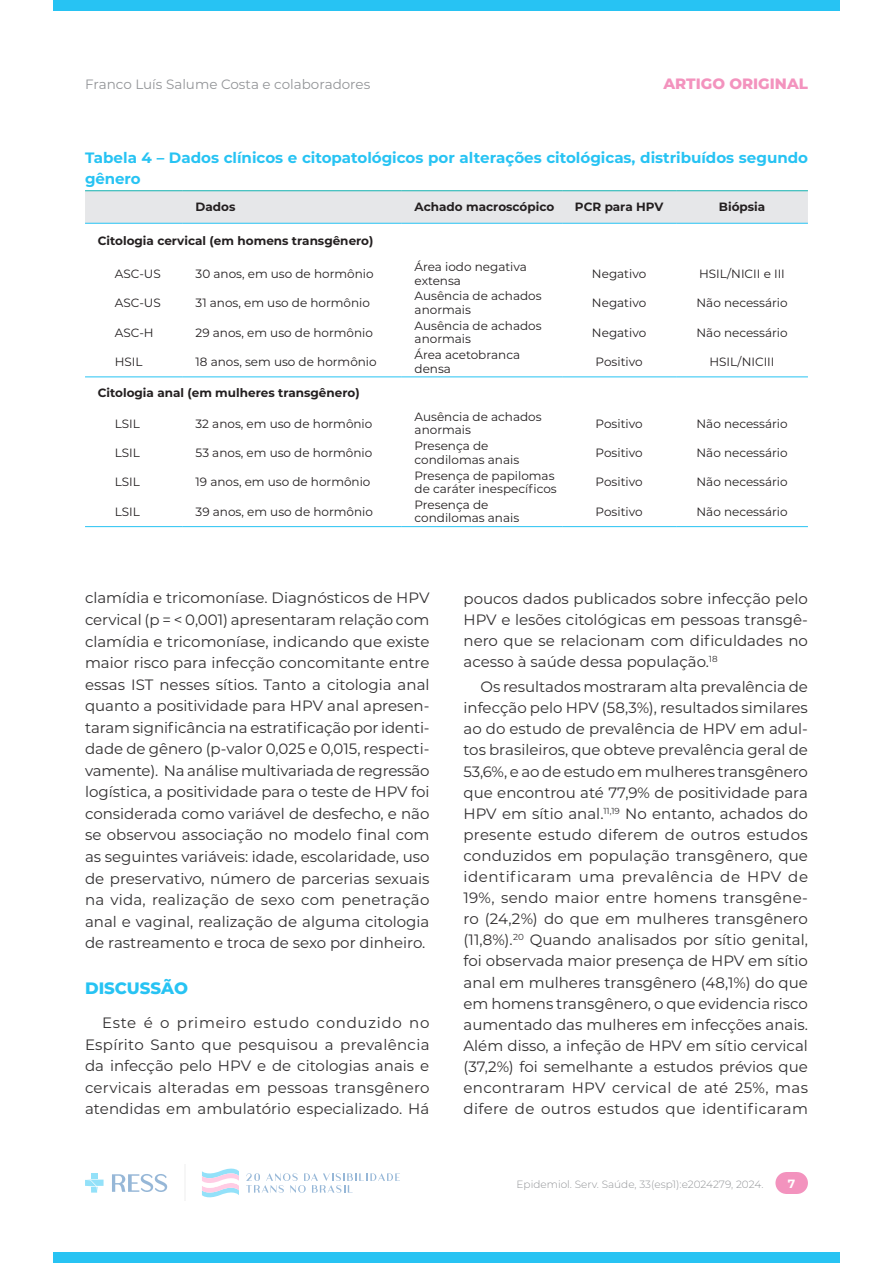
<style>
.page{position:relative;width:893px;height:1263px;background:#fff}
.page>*{position:absolute;margin:0;border:0;box-sizing:border-box;transform-origin:0 0}
.subtitulo{font:800 16.5px "Montserrat";color:#27c3f3}
.t1{font:15px/21.1px "Montserrat";color:#312f30;text-align:justify}
.Titulo_da_tabela{font:700 15px/21px "Montserrat";color:#27c3f3}
.t2{font:800 15px "Montserrat";color:#f393be}
.t3{font:13.5px "Montserrat";color:#939598}
.texto_nor_esq_rec2{font:12px/13.5px "Montserrat";color:#231f20}
.texto_nor_esq_rec{font:700 12px "Montserrat";color:#231f20}
.texto_tab_cen{font:700 12px "Montserrat";color:#231f20}
.t4{font:700 12px "Montserrat";color:#fff}
.t5{font:300 10.5px "Montserrat";color:#939598}
</style>
<div class="page">
<div style="left:53px;top:0;width:787px;height:11px;background:#27c3f3"></div>
<div style="left:53px;top:1252px;width:787px;height:11px;background:#27c3f3"></div>
<div style="left:775px;top:1172px;width:22px;height:22px;background:#f393be;border-radius:50%"></div>
<div style="left:786px;top:1172px;width:22px;height:22px;background:#f393be;border-radius:50%"></div>
<div style="left:786px;top:1172px;width:11px;height:22px;background:#f393be"></div>
<hr style="left:184px;top:1164px;width:1px;height:37px;background:#ededed">
<svg style="left:85px;top:1173px;width:19px;height:19px"></svg>
<svg style="left:112px;top:1174px;width:55px;height:18px"></svg>
<svg style="left:202px;top:1168px;width:37px;height:30px"></svg>
<svg style="left:246px;top:1173px;width:154px;height:20px"></svg>
<div style="left:85px;top:191px;width:723px;height:32px;background:#e6e7e9"></div>
<svg style="left:85px;top:377px;width:723px;height:1px"></svg>
<hr style="left:85px;top:190px;width:98px;height:1px;background:#13b2b1">
<hr style="left:183px;top:190px;width:219px;height:1px;background:#13b2b1">
<hr style="left:402px;top:190px;width:160px;height:1px;background:#13b2b1">
<hr style="left:562px;top:190px;width:114px;height:1px;background:#13b2b1">
<hr style="left:676px;top:190px;width:132px;height:1px;background:#13b2b1">
<hr style="left:85px;top:223px;width:98px;height:1px;background:#27c3f3">
<hr style="left:183px;top:223px;width:219px;height:1px;background:#27c3f3">
<hr style="left:402px;top:223px;width:160px;height:1px;background:#27c3f3">
<hr style="left:562px;top:223px;width:114px;height:1px;background:#27c3f3">
<hr style="left:676px;top:223px;width:132px;height:1px;background:#27c3f3">
<hr style="left:85px;top:376px;width:98px;height:1px;background:#27c3f3">
<hr style="left:183px;top:376px;width:219px;height:1px;background:#27c3f3">
<hr style="left:402px;top:376px;width:160px;height:1px;background:#27c3f3">
<hr style="left:562px;top:376px;width:114px;height:1px;background:#27c3f3">
<hr style="left:676px;top:376px;width:132px;height:1px;background:#27c3f3">
<hr style="left:85px;top:526px;width:98px;height:1px;background:#27c3f3">
<hr style="left:183px;top:526px;width:219px;height:1px;background:#27c3f3">
<hr style="left:402px;top:526px;width:160px;height:1px;background:#27c3f3">
<hr style="left:562px;top:526px;width:114px;height:1px;background:#27c3f3">
<hr style="left:676px;top:526px;width:132px;height:1px;background:#27c3f3">
<p class="t3" style="left:85px;top:75px;width:287px">Franco Luís Salume Costa e colaboradores</p>
<p class="t2" style="left:663px;top:73px;width:146px">ARTIGO ORIGINAL</p>
<p class="Titulo_da_tabela" style="left:85px;top:147px;width:725px">Tabela 4 – Dados clínicos e citopatológicos por alterações citológicas, distribuídos segundo gênero</p>
<p class="texto_tab_cen" style="left:196px;top:198px;width:41px">Dados</p>
<p class="texto_tab_cen" style="left:415px;top:198px;width:141px">Achado macroscópico</p>
<p class="texto_tab_cen" style="left:575px;top:198px;width:90px">PCR para HPV</p>
<p class="texto_tab_cen" style="left:719px;top:198px;width:48px">Biópsia</p>
<p class="texto_nor_esq_rec" style="left:98px;top:232px;width:277px">Citologia cervical (em homens transgênero)</p>
<p class="texto_nor_esq_rec2" style="left:115px;top:266px;width:48px">ASC-US</p>
<p class="texto_nor_esq_rec2" style="left:196px;top:266px;width:179px">30 anos, em uso de hormônio</p>
<p class="texto_nor_esq_rec2" style="left:415px;top:260px;width:114px">Área iodo negativa extensa</p>
<p class="texto_nor_esq_rec2" style="left:592px;top:266px;width:56px">Negativo</p>
<p class="texto_nor_esq_rec2" style="left:699px;top:266px;width:87px">HSIL/NICII e III</p>
<p class="texto_nor_esq_rec2" style="left:115px;top:296px;width:48px">ASC-US</p>
<p class="texto_nor_esq_rec2" style="left:196px;top:296px;width:176px">31 anos, em uso de hormônio</p>
<p class="texto_nor_esq_rec2" style="left:415px;top:289px;width:129px">Ausência de achados anormais</p>
<p class="texto_nor_esq_rec2" style="left:592px;top:296px;width:56px">Negativo</p>
<p class="texto_nor_esq_rec2" style="left:696px;top:296px;width:93px">Não necessário</p>
<p class="texto_nor_esq_rec2" style="left:115px;top:325px;width:40px">ASC-H</p>
<p class="texto_nor_esq_rec2" style="left:196px;top:325px;width:179px">29 anos, em uso de hormônio</p>
<p class="texto_nor_esq_rec2" style="left:415px;top:318px;width:129px">Ausência de achados anormais</p>
<p class="texto_nor_esq_rec2" style="left:592px;top:325px;width:56px">Negativo</p>
<p class="texto_nor_esq_rec2" style="left:696px;top:325px;width:93px">Não necessário</p>
<p class="texto_nor_esq_rec2" style="left:115px;top:354px;width:29px">HSIL</p>
<p class="texto_nor_esq_rec2" style="left:196px;top:354px;width:183px">18 anos, sem uso de hormônio</p>
<p class="texto_nor_esq_rec2" style="left:415px;top:348px;width:107px">Área acetobranca densa</p>
<p class="texto_nor_esq_rec2" style="left:596px;top:354px;width:49px">Positivo</p>
<p class="texto_nor_esq_rec2" style="left:709px;top:354px;width:67px">HSIL/NICIII</p>
<p class="texto_nor_esq_rec" style="left:98px;top:384px;width:263px">Citologia anal (em mulheres transgênero)</p>
<p class="texto_nor_esq_rec2" style="left:115px;top:416px;width:27px">LSIL</p>
<p class="texto_nor_esq_rec2" style="left:196px;top:416px;width:178px">32 anos, em uso de hormônio</p>
<p class="texto_nor_esq_rec2" style="left:415px;top:409px;width:129px">Ausência de achados anormais</p>
<p class="texto_nor_esq_rec2" style="left:596px;top:416px;width:49px">Positivo</p>
<p class="texto_nor_esq_rec2" style="left:696px;top:416px;width:93px">Não necessário</p>
<p class="texto_nor_esq_rec2" style="left:115px;top:445px;width:27px">LSIL</p>
<p class="texto_nor_esq_rec2" style="left:196px;top:445px;width:178px">53 anos, em uso de hormônio</p>
<p class="texto_nor_esq_rec2" style="left:415px;top:439px;width:106px">Presença de condilomas anais</p>
<p class="texto_nor_esq_rec2" style="left:596px;top:445px;width:49px">Positivo</p>
<p class="texto_nor_esq_rec2" style="left:696px;top:445px;width:93px">Não necessário</p>
<p class="texto_nor_esq_rec2" style="left:115px;top:475px;width:27px">LSIL</p>
<p class="texto_nor_esq_rec2" style="left:196px;top:475px;width:176px">19 anos, em uso de hormônio</p>
<p class="texto_nor_esq_rec2" style="left:415px;top:468px;width:144px">Presença de papilomas de caráter inespecíficos</p>
<p class="texto_nor_esq_rec2" style="left:596px;top:475px;width:49px">Positivo</p>
<p class="texto_nor_esq_rec2" style="left:696px;top:475px;width:93px">Não necessário</p>
<p class="texto_nor_esq_rec2" style="left:115px;top:504px;width:27px">LSIL</p>
<p class="texto_nor_esq_rec2" style="left:196px;top:504px;width:179px">39 anos, em uso de hormônio</p>
<p class="texto_nor_esq_rec2" style="left:415px;top:497px;width:106px">Presença de condilomas anais</p>
<p class="texto_nor_esq_rec2" style="left:596px;top:504px;width:49px">Positivo</p>
<p class="texto_nor_esq_rec2" style="left:696px;top:504px;width:93px">Não necessário</p>
<p class="t1" style="left:85px;top:587px;width:346px;line-height:21.6px">clamídia e tricomoníase. Diagnósticos de HPV cervical (p = &lt; 0,001) apresentaram relação com clamídia e tricomoníase, indicando que existe maior risco para infecção concomitante entre essas IST nesses sítios. Tanto a citologia anal quanto a positividade para HPV anal apresen&shy;taram significância na estratificação por identi&shy;dade de gênero (p-valor 0,025 e 0,015, respecti&shy;vamente). Na análise multivariada de regressão logística, a positividade para o teste de HPV foi considerada como variável de desfecho, e não se observou associação no modelo final com as seguintes variáveis: idade, escolaridade, uso de preservativo, número de parcerias sexuais na vida, realização de sexo com penetração anal e vaginal, realização de alguma citologia de rastreamento e troca de sexo por dinheiro.</p>
<p class="subtitulo" style="left:85px;top:976px;width:105px">DISCUSSÃO</p>
<p class="t1" style="left:85px;top:1011px;width:346px;line-height:21.6px;text-indent:17px">Este é o primeiro estudo conduzido no Espírito Santo que pesquisou a prevalência da infecção pelo HPV e de citologias anais e cervicais alteradas em pessoas transgênero atendidas em ambulatório especializado. Há</p>
<p class="t1" style="left:463px;top:587px;width:346px">poucos dados publicados sobre infecção pelo HPV e lesões citológicas em pessoas transgê&shy;nero que se relacionam com dificuldades no acesso à saúde dessa população.<sup>18</sup></p>
<p class="t1" style="left:463px;top:676px;width:346px;text-indent:17px">Os resultados mostraram alta prevalência de infecção pelo HPV (58,3%), resultados similares ao do estudo de prevalência de HPV em adul&shy;tos brasileiros, que obteve prevalência geral de 53,6%, e ao de estudo em mulheres transgênero que encontrou até 77,9% de positividade para HPV em sítio anal.<sup>11,19</sup> No entanto, achados do presente estudo diferem de outros estudos conduzidos em população transgênero, que identificaram uma prevalência de HPV de 19%, sendo maior entre homens transgêne&shy;ro (24,2%) do que em mulheres transgênero (11,8%).<sup>20</sup> Quando analisados por sítio genital, foi observada maior presença de HPV em sítio anal em mulheres transgênero (48,1%) do que em homens transgênero, o que evidencia risco aumentado das mulheres em infecções anais.<br>Além disso, a infeção de HPV em sítio cervical (37,2%) foi semelhante a estudos prévios que encontraram HPV cervical de até 25%, mas difere de outros estudos que identificaram</p>
<p class="t5" style="left:517px;top:1177px;width:249px">Epidemiol. Serv. Saúde, 33(esp1):e2024279, 2024.</p>
<p class="t4" style="left:788px;top:1175px;width:9px">7</p>
</div>
